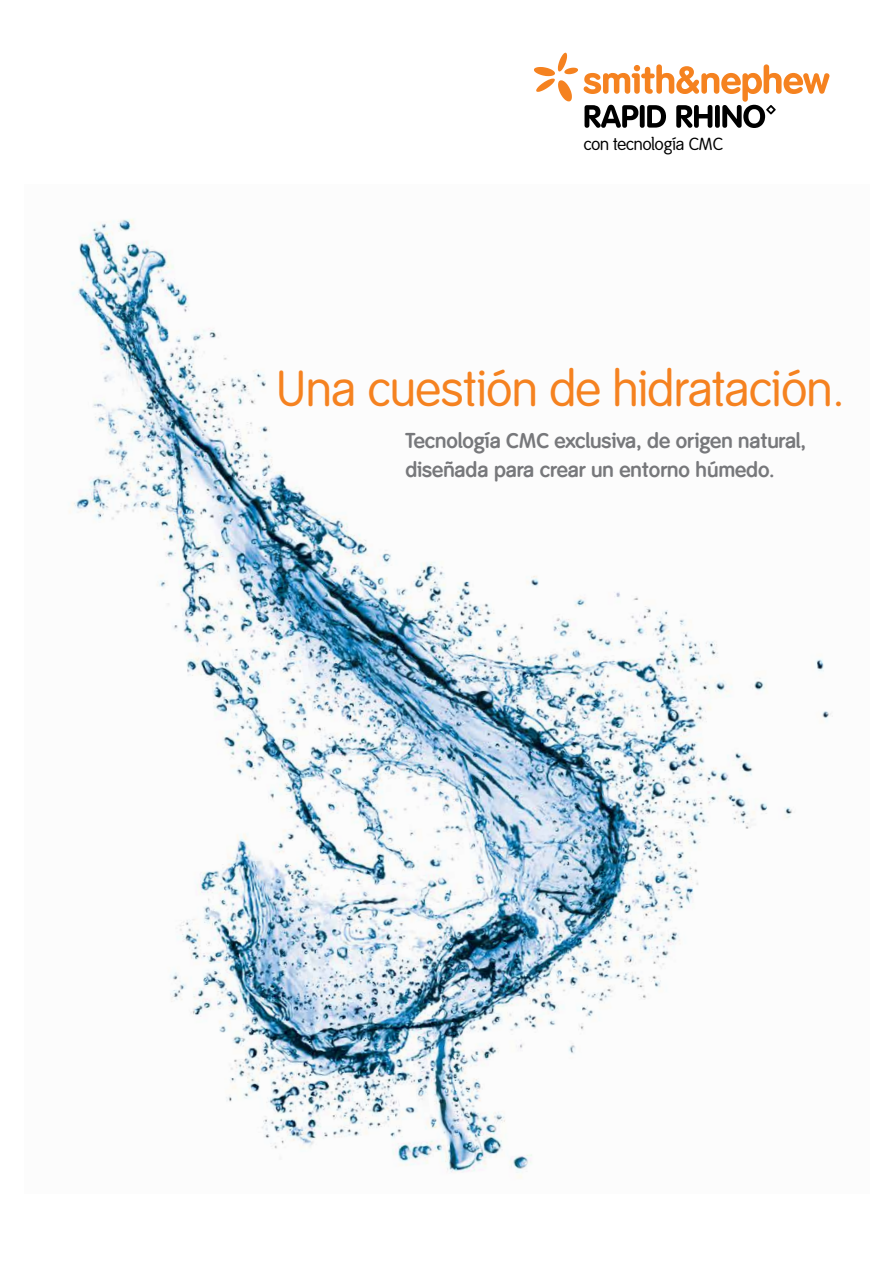
<style>
.page{position:relative;width:893px;height:1263px;background:#fff}
.page>*{position:absolute;margin:0;border:0;box-sizing:border-box;transform-origin:0 0}
.t1{font:49.5px "Smith&Nephew LF";color:#f58220}
.t2{font:700 21px/28.5px "Smith&Nephew LF";color:#77787b}
.t3{font:17.25px "Smith&Nephew";color:#000}
</style>
<div class="page">
<img style="left:69px;top:219px;width:764px;height:960px">
<svg style="left:534px;top:53px;width:295px;height:75px"></svg>
<p class="t3" style="left:584px;top:134px;width:141px">con tecnología CMC</p>
<h1 class="t1" style="left:277px;top:361px;width:570px">Una cuestión de hidratación.</h1>
<p class="t2" style="left:405px;top:428px;width:402px">Tecnología CMC exclusiva, de origen natural, diseñada para crear un entorno húmedo.</p>
</div>
